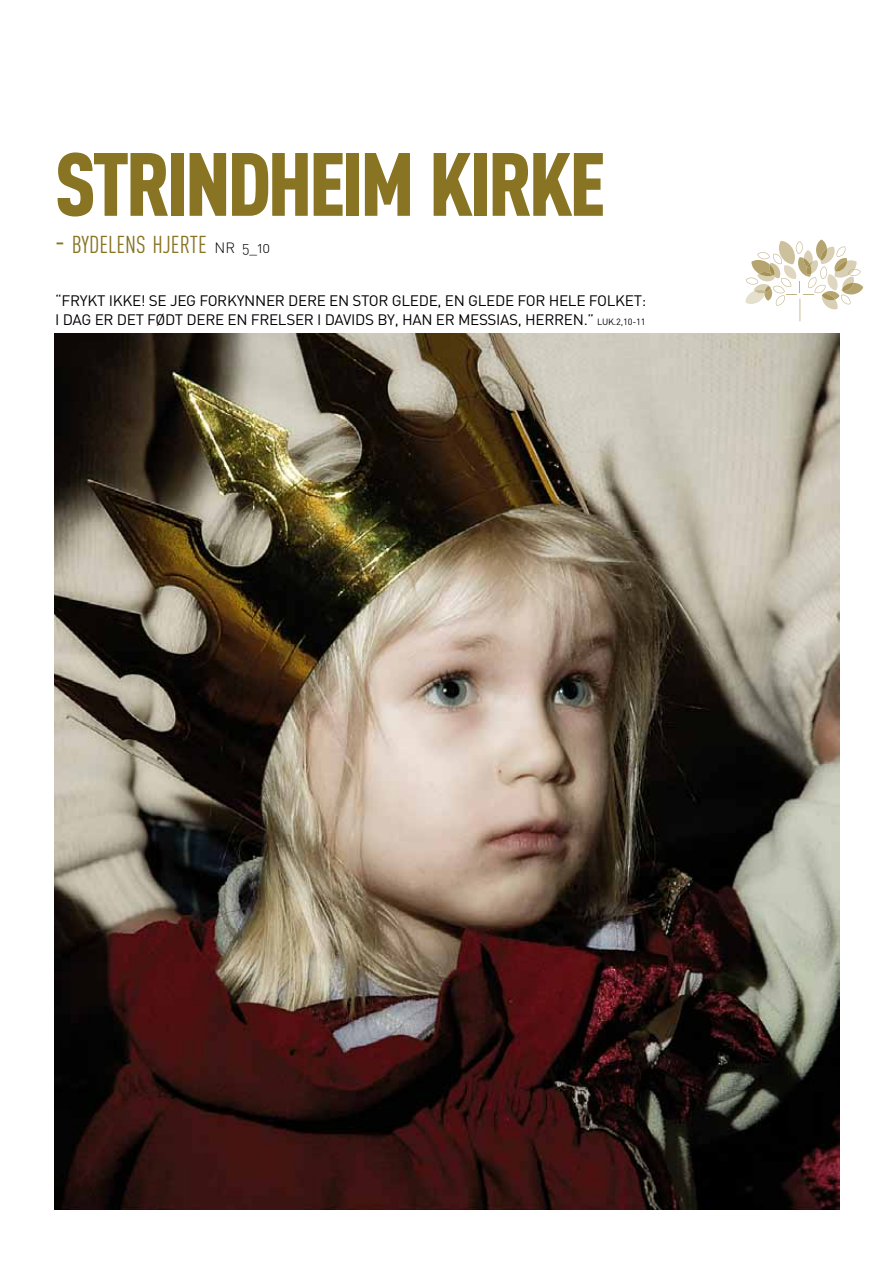
<style>
.page{position:relative;width:893px;height:1263px;background:#fff}
.page>*{position:absolute;margin:0;border:0;box-sizing:border-box;transform-origin:0 0}
.t1{font:900 88.2px "DIN Cond";letter-spacing:-.045em;color:#887422}
.t2{font:24.15px "DIN Cond";color:#887422}
.t3{font:15px/19.2px "DIN";letter-spacing:-.02em;color:#000}
.s1{font-size:34.5px}
.s2{font-family:"DIN Light Alternate";font-size:14.7px;color:#000}
.s3{font-family:"DIN Light Alternate";font-size:15px;color:#000}
.s4{font-size:9px}
</style>
<div class="page">
<svg style="left:745px;top:240px;width:118px;height:81px"></svg>
<img style="left:55px;top:334px;width:784px;height:876px">
<h1 class="t1" style="left:55px;top:129px;width:552px">STRINDHEIM KIRKE</h1>
<h2 class="t2" style="left:55px;top:231px;width:217px"><span class="s1">-</span> BYDELENS HJERTE <span class="s2">nr</span> <span class="s3">5_10</span></h2>
<p class="t3" style="left:55px;top:291px;width:592px">“FRYKT IKKE! SE JEG FORKYNNER DERE EN STOR GLEDE, EN GLEDE FOR HELE FOLKET:<br>I DAG ER DET FØDT DERE EN FRELSER I DAVIDS BY, HAN ER MESSIAS, H ERREN.” <span class="s4">LUK.2,10-11</span></p>
</div>
